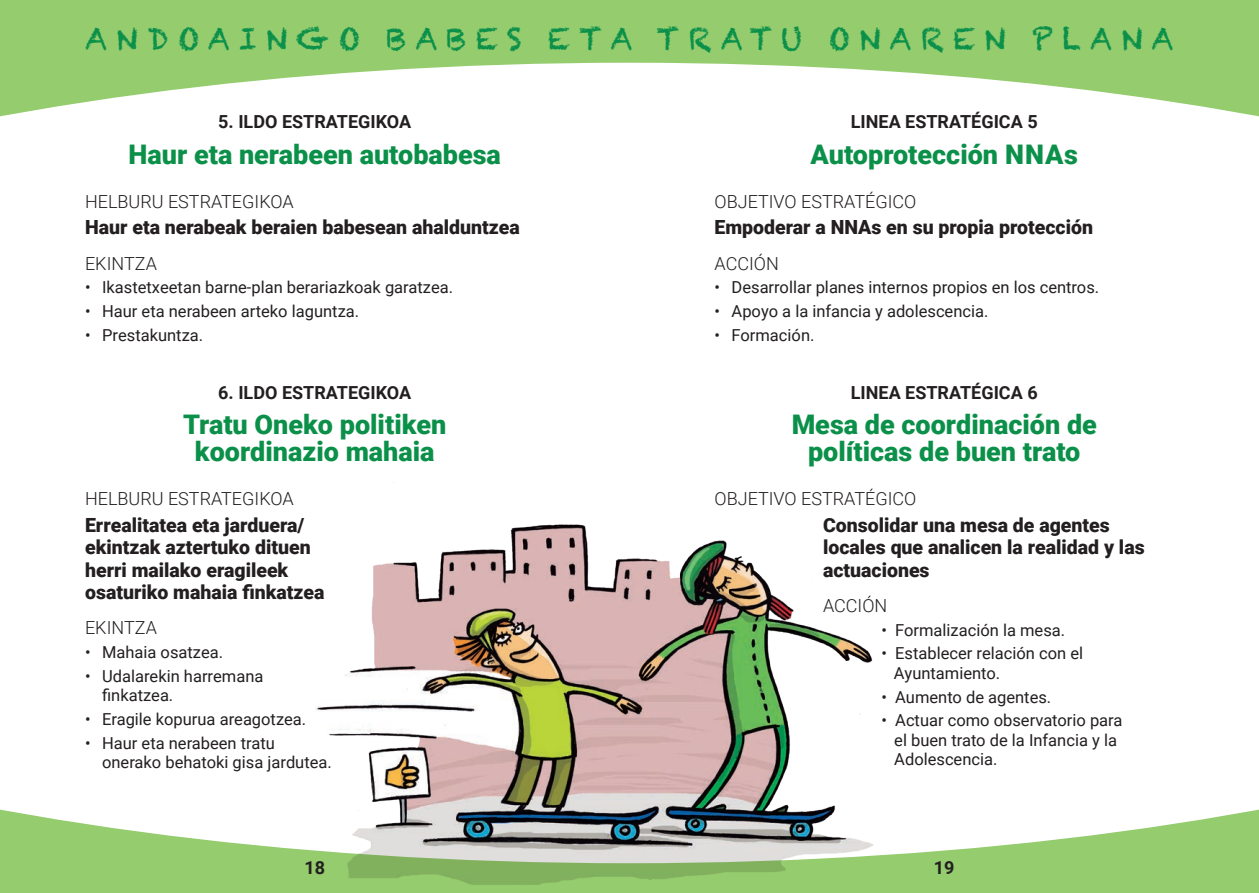
<style>
.page{position:relative;width:1259px;height:893px;background:#94cc6e}
.page>*{position:absolute;margin:0;border:0;box-sizing:border-box;transform-origin:0 0}
.t1{font:30px "Chalkduster";letter-spacing:.3em;color:#0b9049}
.t2{font:900 27px/27px "Roboto";color:#0b9049;text-align:center}
.t3{font:900 19.5px/22.5px "Roboto";color:#231f20}
.t4{font:300 18px "Roboto";color:#231f20}
.t5{font:700 18px "Roboto";color:#231f20}
.t6{font:16.5px/19.5px "Roboto";color:#231f20}
</style>
<div class="page">
<div style="left:0;top:63px;width:1259px;height:792px;background:#fff"></div>
<img style="left:258px;top:481px;width:632px;height:404px">
<h1 class="t1" style="left:85px;top:21px;width:1090px">ANDOAINGO BABES ETA TRATU ONAREN PLANA</h1>
<p class="t5" style="left:218px;top:109px;width:194px">5. ILDO ESTRATEGIKOA</p>
<h2 class="t2" style="left:128px;top:140px;width:374px">Haur eta nerabeen autobabesa</h2>
<p class="t4" style="left:85px;top:189px;width:210px">HELBURU ESTRATEGIKOA</p>
<p class="t3" style="left:85px;top:215px;width:436px">Haur eta nerabeak beraien babesean ahalduntzea</p>
<p class="t4" style="left:85px;top:251px;width:74px">EKINTZA</p>
<p class="t6" style="left:85px;top:277px;width:369px">• Ikastetxeetan barne-plan berariazkoak garatzea.</p>
<p class="t6" style="left:85px;top:301px;width:276px">• Haur eta nerabeen arteko laguntza.</p>
<p class="t6" style="left:85px;top:325px;width:120px">• Prestakuntza.</p>
<p class="t5" style="left:218px;top:380px;width:194px">6. ILDO ESTRATEGIKOA</p>
<h2 class="t2" style="left:183px;top:410px;width:265px">Tratu Oneko politiken koordinazio mahaia</h2>
<p class="t4" style="left:85px;top:486px;width:210px">HELBURU ESTRATEGIKOA</p>
<p class="t3" style="left:85px;top:513px;width:241px">Errealitatea eta jarduera/ ekintzak aztertuko dituen herri mailako eragileek osaturiko mahaia finkatzea</p>
<p class="t4" style="left:85px;top:615px;width:74px">EKINTZA</p>
<p class="t6" style="left:85px;top:642px;width:140px">• Mahaia osatzea.</p>
<p class="t6" style="left:102px;top:666px;width:163px;text-indent:-17px">• Udalarekin harremana finkatzea.</p>
<p class="t6" style="left:85px;top:709px;width:223px">• Eragile kopurua areagotzea.</p>
<p class="t6" style="left:102px;top:733px;width:231px;text-indent:-17px">• Haur eta nerabeen tratu onerako behatoki gisa jardutea.</p>
<p class="t5" style="left:851px;top:109px;width:188px">LINEA ESTRATÉGICA 5</p>
<h2 class="t2" style="left:810px;top:140px;width:269px">Autoprotección NNAs</h2>
<p class="t4" style="left:714px;top:189px;width:203px">OBJETIVO ESTRATÉGICO</p>
<p class="t3" style="left:714px;top:215px;width:380px">Empoderar a NNAs en su propia protección</p>
<p class="t4" style="left:714px;top:251px;width:66px">ACCIÓN</p>
<p class="t6" style="left:714px;top:277px;width:386px">• Desarrollar planes internos propios en los centros.</p>
<p class="t6" style="left:714px;top:301px;width:275px">• Apoyo a la infancia y adolescencia.</p>
<p class="t6" style="left:714px;top:325px;width:101px">• Formación.</p>
<p class="t5" style="left:851px;top:380px;width:188px">LINEA ESTRATÉGICA 6</p>
<h2 class="t2" style="left:791px;top:410px;width:307px">Mesa de coordinación de políticas de buen trato</h2>
<p class="t4" style="left:714px;top:486px;width:203px">OBJETIVO ESTRATÉGICO</p>
<p class="t3" style="left:823px;top:513px;width:323px">Consolidar una mesa de agentes locales que analicen la realidad y las actuaciones</p>
<p class="t4" style="left:823px;top:593px;width:66px">ACCIÓN</p>
<p class="t6" style="left:881px;top:619px;width:185px">• Formalización la mesa.</p>
<p class="t6" style="left:893px;top:643px;width:191px;text-indent:-12px">• Establecer relación con el<br>Ayuntamiento.</p>
<p class="t6" style="left:881px;top:686px;width:171px">• Aumento de agentes.</p>
<p class="t6" style="left:894px;top:710px;width:230px;text-indent:-13px">• Actuar como observatorio para el buen trato de la Infancia y la<br>Adolescencia.</p>
<p class="t5" style="left:304px;top:854px;width:22px">18</p>
<p class="t5" style="left:934px;top:854px;width:22px">19</p>
</div>
